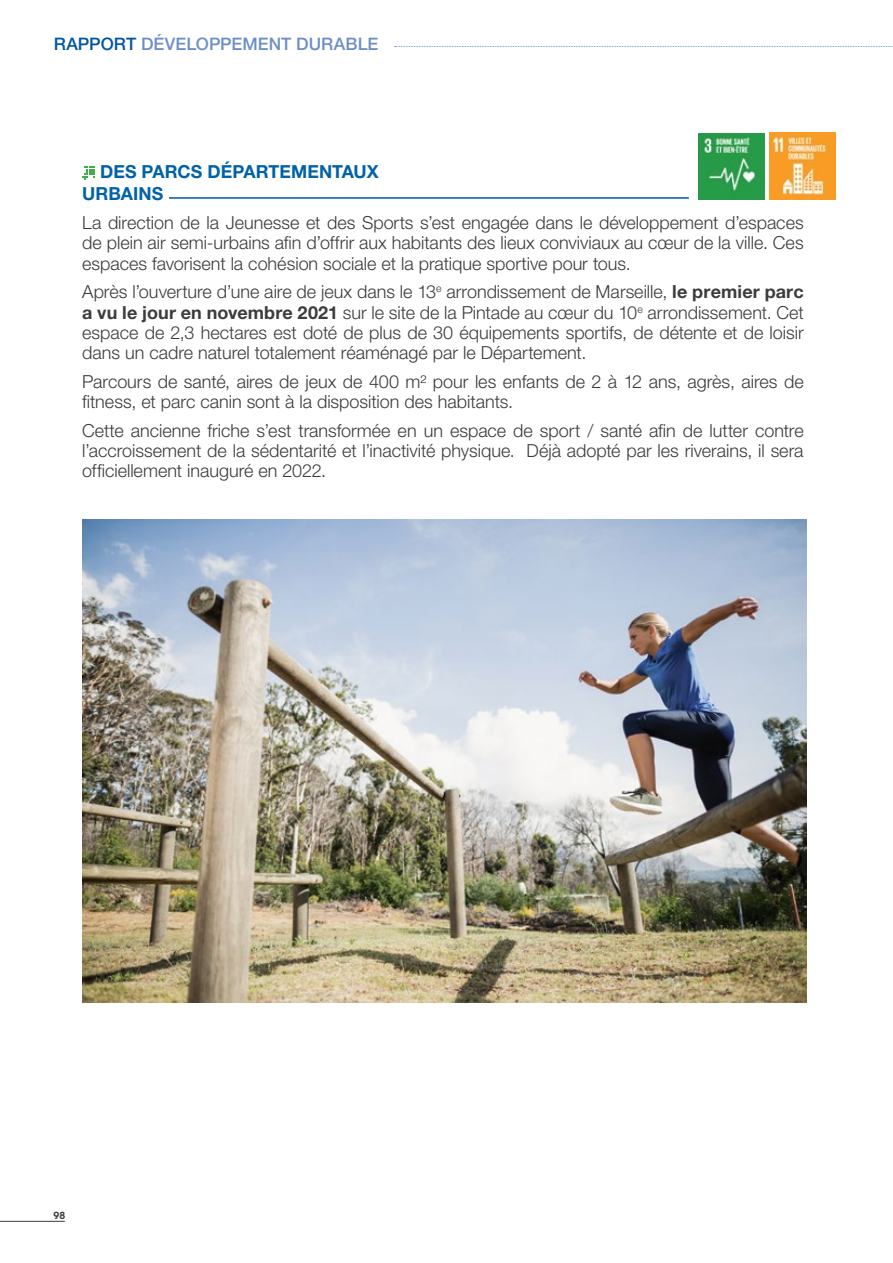
<style>
.page{position:relative;width:893px;height:1263px;background:#fff}
.page>*{position:absolute;margin:0;border:0;box-sizing:border-box;transform-origin:0 0}
.t1{font:300 18px/20.2px "Helvetica Neue LT Std";color:#3c3c3b;text-align:justify}
.t2{font:700 18px/22.5px "Helvetica Neue LT Std";letter-spacing:.005em;color:#0062a7}
.t3{font:500 17.25px "Helvetica Neue LT Std";color:#6e8fc5}
.t4{font:600 9.75px "ITC Avant Garde Std";color:#3c3c3b}
.s1{color:#00569d}
.s2{font-weight:700}
</style>
<div class="page">
<hr style="left:0;top:1221px;width:65px;height:1px;background:#3c3c3b">
<svg style="left:395px;top:46px;width:498px;height:1px"></svg>
<svg style="left:82px;top:167px;width:13px;height:13px"></svg>
<hr style="left:169px;top:197px;width:520px;height:2px;background:#00569d">
<img style="left:769px;top:133px;width:67px;height:66px">
<img style="left:699px;top:134px;width:65px;height:66px">
<img style="left:82px;top:520px;width:724px;height:482px">
<p class="t3" style="left:54px;top:33px;width:326px"><span class="s1">RAPPORT</span> DÉVELOPPEMENT DURABLE</p>
<p class="t2" style="left:82px;top:160px;width:298px;text-indent:18px">DES PARCS DÉPARTEMENTAUX<br>URBAINS</p>
<p class="t1" style="left:82px;top:212px;width:723px">La direction de la Jeunesse et des Sports s’est engagée dans le développement d’espaces de plein air semi-urbains afin d’offrir aux habitants des lieux conviviaux au cœur de la ville. Ces espaces favorisent la cohésion sociale et la pratique sportive pour tous.</p>
<p class="t1" style="left:82px;top:281px;width:723px">Après l’ouverture d’une aire de jeux dans le 13<sup>e</sup> arrondissement de Marseille, <span class="s2">le premier parc a vu le jour en novembre 2021</span> sur le site de la Pintade au cœur du 10<sup>e</sup> arrondissement. Cet espace de 2,3 hectares est doté de plus de 30 équipements sportifs, de détente et de loisir dans un cadre naturel totalement réaménagé par le Département.</p>
<p class="t1" style="left:82px;top:371px;width:723px">Parcours de santé, aires de jeux de 400 m² pour les enfants de 2 à 12 ans, agrès, aires de fitness, et parc canin sont à la disposition des habitants.</p>
<p class="t1" style="left:82px;top:420px;width:723px">Cette ancienne friche s’est transformée en un espace de sport / santé afin de lutter contre l’accroissement de la sédentarité et l’inactivité physique. Déjà adopté par les riverains, il sera officiellement inauguré en 2022.</p>
<p class="t4" style="left:54px;top:1209px;width:13px">98</p>
</div>
